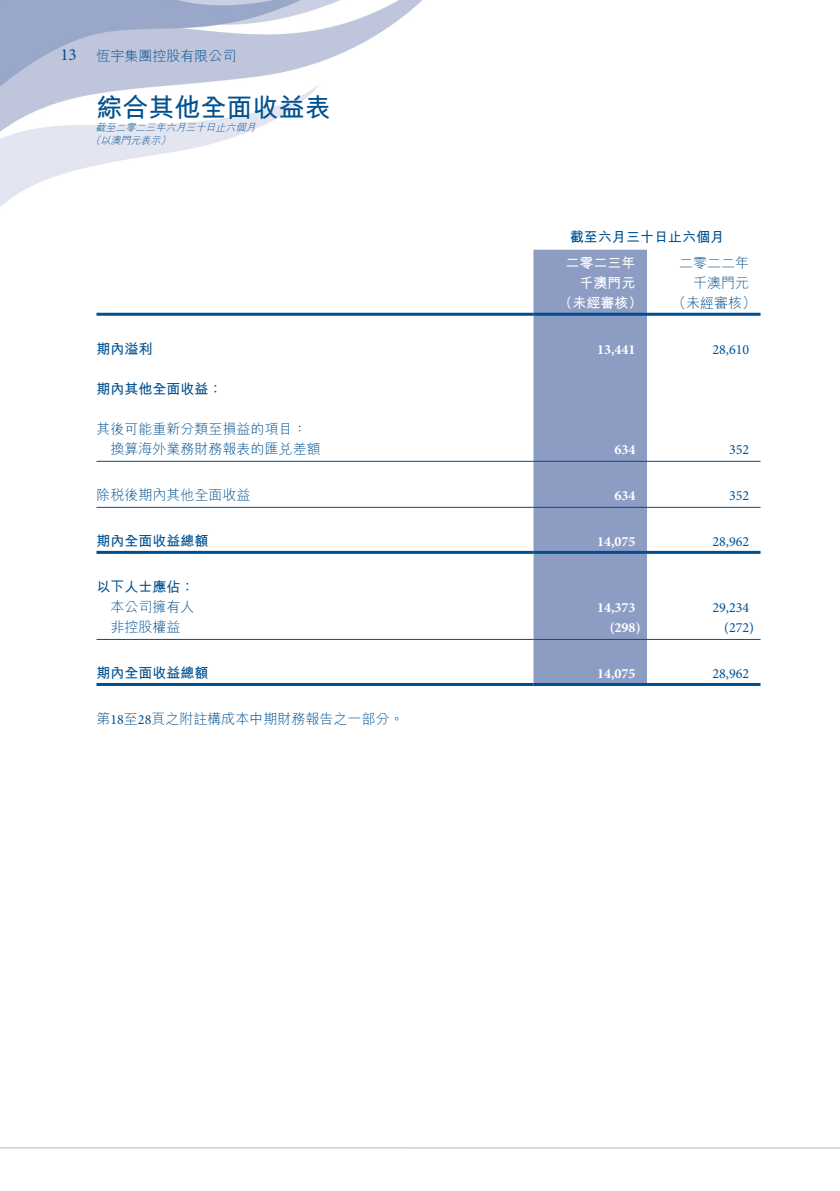
<style>
.page{position:relative;width:840px;height:1191px;background:#fff}
.page>*{position:absolute;margin:0;border:0;box-sizing:border-box;transform-origin:0 0}
.t1{font:700 26px "M Hei HK";color:#00508f}
.t2{font:17px "Minion Pro";color:#00508f}
.t3{font:300 14px "M Hei HK";color:#00508f}
.t4{font:700 14px "M Hei HK";color:#00508f}
.t5{font:14px "Minion Pro";color:#00508f}
.t6{font:700 14px "Minion Pro";color:#fff}
.t7{font:700 14px "M Hei HK";color:#fff}
.t8{font:italic 300 10px/13px "M Hei HK";color:#00508f}
.s1{font-family:"Minion Pro";font-weight:400}
</style>
<div class="page">
<img style="left:0;top:0;width:839px;height:1149px">
<div style="left:533px;top:250px;width:113px;height:433px;background:#8d9cc2"></div>
<hr style="left:96px;top:313px;width:437px;height:3px;background:#00508f">
<hr style="left:533px;top:313px;width:113px;height:3px;background:#00508f">
<hr style="left:646px;top:313px;width:114px;height:3px;background:#00508f">
<hr style="left:96px;top:461px;width:437px;height:1px;background:#00508f">
<hr style="left:533px;top:461px;width:113px;height:1px;background:#00508f">
<hr style="left:646px;top:461px;width:114px;height:1px;background:#00508f">
<hr style="left:96px;top:507px;width:437px;height:1px;background:#00508f">
<hr style="left:533px;top:507px;width:113px;height:1px;background:#00508f">
<hr style="left:646px;top:507px;width:114px;height:1px;background:#00508f">
<hr style="left:96px;top:551px;width:437px;height:3px;background:#00508f">
<hr style="left:533px;top:551px;width:113px;height:3px;background:#00508f">
<hr style="left:646px;top:551px;width:114px;height:3px;background:#00508f">
<hr style="left:96px;top:639px;width:437px;height:1px;background:#00508f">
<hr style="left:533px;top:639px;width:113px;height:1px;background:#00508f">
<hr style="left:646px;top:639px;width:114px;height:1px;background:#00508f">
<hr style="left:96px;top:683px;width:437px;height:3px;background:#00508f">
<hr style="left:533px;top:683px;width:113px;height:3px;background:#00508f">
<hr style="left:646px;top:683px;width:114px;height:3px;background:#00508f">
<p class="t2" style="left:60px;top:43px;width:18px">13</p>
<p class="t3" style="left:96px;top:49px;width:141px">恆宇集團控股有限公司</p>
<h1 class="t1" style="left:96px;top:88px;width:235px">綜合其他全面收益表</h1>
<p class="t8" style="left:160px;top:121px;width:99px;text-indent:-65px">截至二零二三年六月三十日止六個月(</p>
<p class="t8" style="left:90px;top:134px;width:14px">（</p>
<p class="t8" style="left:100px;top:134px;width:64px">以澳門元表示</p>
<p class="t4" style="left:96px;top:339px;width:57px">期內溢利</p>
<p class="t4" style="left:96px;top:379px;width:127px">期內其他全面收益：</p>
<p class="t3" style="left:96px;top:422px;width:211px">其後可能重新分類至損益的項目：</p>
<p class="t3" style="left:110px;top:442px;width:211px">換算海外業務財務報表的匯兌差額</p>
<p class="t3" style="left:96px;top:488px;width:155px">除稅後期內其他全面收益</p>
<p class="t4" style="left:96px;top:531px;width:113px">期內全面收益總額</p>
<p class="t4" style="left:96px;top:577px;width:99px">以下人士應佔：</p>
<p class="t3" style="left:110px;top:600px;width:85px">本公司擁有人</p>
<p class="t3" style="left:110px;top:620px;width:71px">非控股權益</p>
<p class="t4" style="left:96px;top:663px;width:113px">期內全面收益總額</p>
<p class="t3" style="left:96px;top:712px;width:308px">第<span class="s1">18</span>至<span class="s1">28</span>頁之附註構成本中期財務報告之一部分。</p>
<p class="t4" style="left:569px;top:227px;width:155px">截至六月三十日止六個月</p>
<p class="t3" style="left:678px;top:256px;width:71px">二零二二年</p>
<p class="t7" style="left:565px;top:253px;width:71px">二零二三年</p>
<p class="t7" style="left:579px;top:273px;width:57px">千澳門元</p>
<p class="t3" style="left:692px;top:276px;width:57px">千澳門元</p>
<p class="t7" style="left:558px;top:293px;width:85px">（未經審核）</p>
<p class="t3" style="left:671px;top:296px;width:85px">（未經審核(</p>
<p class="t6" style="left:596px;top:340px;width:40px">13,441</p>
<p class="t5" style="left:712px;top:340px;width:38px">28,610</p>
<p class="t6" style="left:614px;top:440px;width:22px">634</p>
<p class="t5" style="left:728px;top:440px;width:22px">352</p>
<p class="t6" style="left:614px;top:486px;width:22px">634</p>
<p class="t5" style="left:728px;top:486px;width:22px">352</p>
<p class="t6" style="left:596px;top:532px;width:40px">14,075</p>
<p class="t5" style="left:712px;top:532px;width:38px">28,962</p>
<p class="t6" style="left:596px;top:598px;width:40px">14,373</p>
<p class="t5" style="left:712px;top:598px;width:38px">29,234</p>
<p class="t6" style="left:609px;top:618px;width:32px">)298(</p>
<p class="t5" style="left:723px;top:618px;width:31px">)272(</p>
<p class="t6" style="left:596px;top:664px;width:40px">14,075</p>
<p class="t5" style="left:712px;top:664px;width:38px">28,962</p>
</div>
